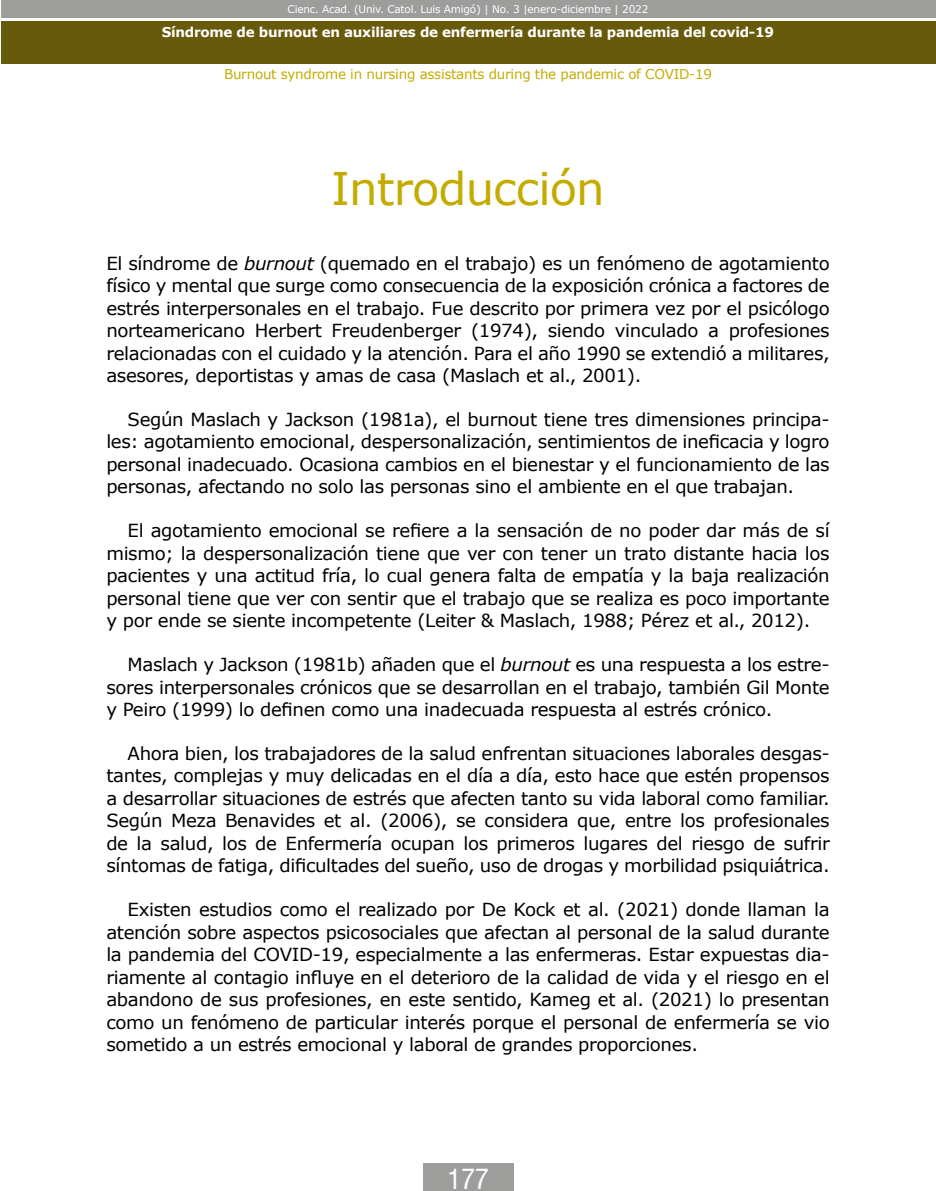
<style>
.page{position:relative;width:936px;height:1191px;background:#fff}
.page>*{position:absolute;margin:0;border:0;box-sizing:border-box;transform-origin:0 0}
.t1{font:45px "Verdana";letter-spacing:-.02em;color:#c4ab00}
.t2{font:27px "Arena Condensed";color:#fff}
.t3{font:18px/22.5px "Verdana";letter-spacing:-.02em;color:#000;text-align:justify}
.t4{font:700 13.5px "Verdana";letter-spacing:-.02em;color:#fff}
.t5{font:13.5px "Verdana";letter-spacing:-.02em;color:#c4ab00}
.t6{font:10.5px "Verdana";letter-spacing:-.02em;color:#fff}
.s1{font-style:italic}
</style>
<div class="page">
<div style="left:1px;top:21px;width:934px;height:43px;background:#685a0b"></div>
<div style="left:1px;top:0;width:934px;height:18px;background:#9d9d9c"></div>
<div style="left:423px;top:1163px;width:90px;height:28px;background:#9d9d9c"></div>
<p class="t6" style="left:287px;top:2px;width:362px">Cienc. Acad. (Univ. Catol. Luis Amigó) | No. 3 |enero-diciembre | 2022</p>
<p class="t4" style="left:162px;top:22px;width:613px">Síndrome de burnout en auxiliares de enfermería durante la pandemia del covid-19</p>
<p class="t5" style="left:224px;top:65px;width:489px">Burnout syndrome in nursing assistants during the pandemic of COVID-19</p>
<h1 class="t1" style="left:331px;top:157px;width:275px">Introducción</h1>
<p class="t3" style="left:106px;top:252px;width:724px">El síndrome de <span class="s1">burnout</span> (quemado en el trabajo) es un fenómeno de agotamiento físico y mental que surge como consecuencia de la exposición crónica a factores de estrés interpersonales en el trabajo. Fue descrito por primera vez por el psicólogo norteamericano Herbert Freudenberger (1974), siendo vinculado a profesiones relacionadas con el cuidado y la atención. Para el año 1990 se extendió a militares, asesores, deportistas y amas de casa (Maslach et al., 2001).</p>
<p class="t3" style="left:106px;top:408px;width:724px;text-indent:21px">Según Maslach y Jackson (1981a), el burnout tiene tres dimensiones principa&shy;les: agotamiento emocional, despersonalización, sentimientos de ineficacia y logro personal inadecuado. Ocasiona cambios en el bienestar y el funcionamiento de las personas, afectando no solo las personas sino el ambiente en el que trabajan.</p>
<p class="t3" style="left:106px;top:519px;width:724px;text-indent:21px">El agotamiento emocional se refiere a la sensación de no poder dar más de sí mismo; la despersonalización tiene que ver con tener un trato distante hacia los pacientes y una actitud fría, lo cual genera falta de empatía y la baja realización personal tiene que ver con sentir que el trabajo que se realiza es poco importante y por ende se siente incompetente (Leiter &amp; Maslach, 1988; Pérez et al., 2012).</p>
<p class="t3" style="left:106px;top:653px;width:724px;text-indent:21px">Maslach y Jackson (1981b) añaden que el <span class="s1">burnout</span> es una respuesta a los estre&shy;sores interpersonales crónicos que se desarrollan en el trabajo, también Gil Monte y Peiro (1999) lo definen como una inadecuada respuesta al estrés crónico.</p>
<p class="t3" style="left:106px;top:742px;width:724px;text-indent:21px">Ahora bien, los trabajadores de la salud enfrentan situaciones laborales desgas&shy;tantes, complejas y muy delicadas en el día a día, esto hace que estén propensos a desarrollar situaciones de estrés que afecten tanto su vida laboral como familiar.<br>Según Meza Benavides et al. (2006), se considera que, entre los profesionales de la salud, los de Enfermería ocupan los primeros lugares del riesgo de sufrir síntomas de fatiga, dificultades del sueño, uso de drogas y morbilidad psiquiátrica.</p>
<p class="t3" style="left:106px;top:898px;width:725px;text-indent:21px">Existen estudios como el realizado por De Kock et al. (2021) donde llaman la atención sobre aspectos psicosociales que afectan al personal de la salud durante la pandemia del COVID-19, especialmente a las enfermeras. Estar expuestas dia&shy;riamente al contagio influye en el deterioro de la calidad de vida y el riesgo en el abandono de sus profesiones, en este sentido, Kameg et al. (2021) lo presentan como un fenómeno de particular interés porque el personal de enfermería se vio sometido a un estrés emocional y laboral de grandes proporciones.</p>
<h2 class="t2" style="left:447px;top:1163px;width:42px">177</h2>
</div>
